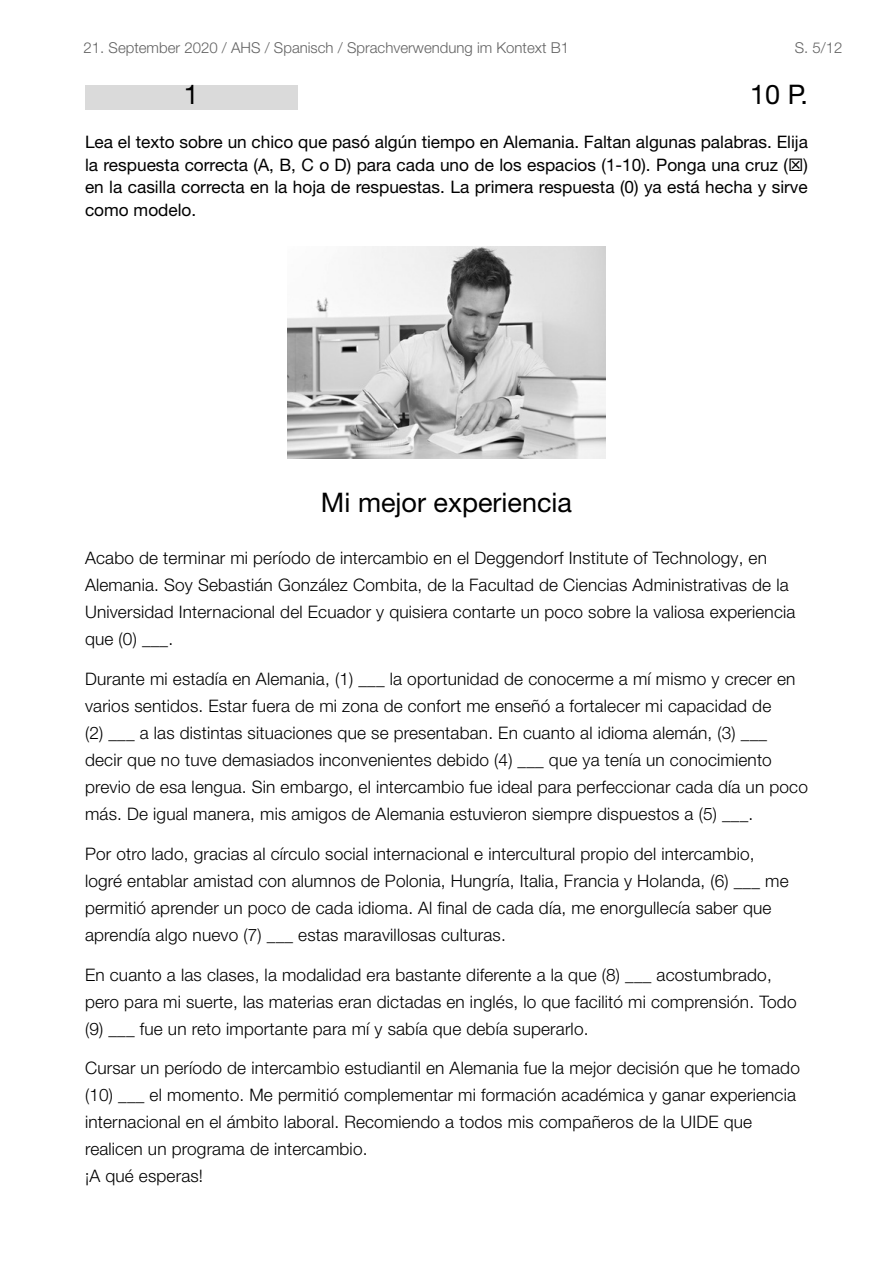
<style>
.page{position:relative;width:893px;height:1263px;background:#fff}
.page>*{position:absolute;margin:0;border:0;box-sizing:border-box;transform-origin:0 0}
.t1{font:27px "Helvetica Neue LT Pro";color:#000}
.t2{font:300 17.25px/27px "Helvetica Neue LT Pro";letter-spacing:.01em;color:#000}
.t3{font:17.25px/22.5px "Helvetica Neue LT Pro";color:#000;text-align:justify}
.t4{font:300 15px "Helvetica Neue LT Std";color:#636363}
</style>
<div class="page">
<div style="left:85px;top:85px;width:213px;height:24px;background:#dadada"></div>
<img style="left:287px;top:246px;width:319px;height:213px">
<p class="t4" style="left:84px;top:39px;width:487px">21. September 2020 / AHS / Spanisch / Sprachverwendung im Kontext B1</p>
<p class="t4" style="left:795px;top:39px;width:49px">S. 5/12</p>
<h1 class="t1" style="left:184px;top:78px;width:17px">1</h1>
<h1 class="t1" style="left:750px;top:78px;width:59px">10 P.</h1>
<p class="t3" style="left:85px;top:130px;width:724px">Lea el texto sobre un chico que pasó algún tiempo en Alemania. Faltan algunas palabras. Elija la respuesta correcta (A, B, C o D) para cada uno de los espacios (1-10). Ponga una cruz ( ) en la casilla correcta en la hoja de respuestas. La primera respuesta (0) ya está hecha y sirve como modelo.</p>
<h1 class="t1" style="left:321px;top:485px;width:253px">Mi mejor experiencia</h1>
<p class="t2" style="left:85px;top:544px;width:712px">Acabo de terminar mi período de intercambio en el Deggendorf Institute of Technology, en Alemania. Soy Sebastián González Combita, de la Facultad de Ciencias Administrativas de la Universidad Internacional del Ecuador y quisiera contarte un poco sobre la valiosa experiencia que (0) ___.</p>
<p class="t2" style="left:85px;top:665px;width:724px">Durante mi estadía en Alemania, (1) ___ la oportunidad de conocerme a mí mismo y crecer en varios sentidos. Estar fuera de mi zona de confort me enseñó a fortalecer mi capacidad de<br>(2) ___ a las distintas situaciones que se presentaban. En cuanto al idioma alemán, (3) ___ decir que no tuve demasiados inconvenientes debido (4) ___ que ya tenía un conocimiento previo de esa lengua. Sin embargo, el intercambio fue ideal para perfeccionar cada día un poco más. De igual manera, mis amigos de Alemania estuvieron siempre dispuestos a (5) ___.</p>
<p class="t2" style="left:85px;top:840px;width:705px">Por otro lado, gracias al círculo social internacional e intercultural propio del intercambio, logré entablar amistad con alumnos de Polonia, Hungría, Italia, Francia y Holanda, (6) ___ me permitió aprender un poco de cada idioma. Al final de cada día, me enorgullecía saber que aprendía algo nuevo (7) ___ estas maravillosas culturas.</p>
<p class="t2" style="left:85px;top:960px;width:713px">En cuanto a las clases, la modalidad era bastante diferente a la que (8) ___ acostumbrado, pero para mi suerte, las materias eran dictadas en inglés, lo que facilitó mi comprensión. Todo (9) ___ fue un reto importante para mí y sabía que debía superarlo.</p>
<p class="t2" style="left:85px;top:1054px;width:716px">Cursar un período de intercambio estudiantil en Alemania fue la mejor decisión que he tomado (10) ___ el momento. Me permitió complementar mi formación académica y ganar experiencia internacional en el ámbito laboral. Recomiendo a todos mis compañeros de la UIDE que realicen un programa de intercambio.<br>¡A qué esperas!</p>
</div>
